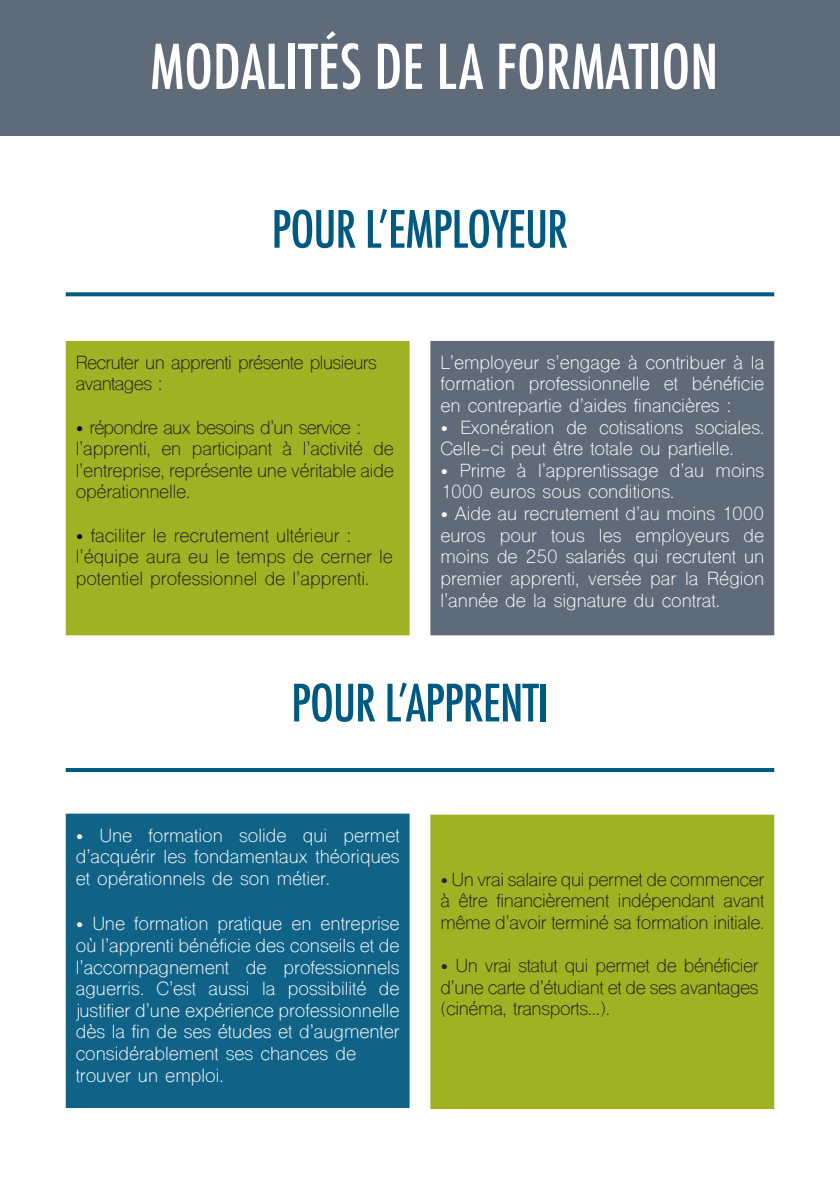
<style>
.page{position:relative;width:840px;height:1191px;background:#fff}
.page>*{position:absolute;margin:0;border:0;box-sizing:border-box;transform-origin:0 0}
.t1{font:500 condensed 60px "Futura";color:#fff}
.t2{font:500 condensed 50px "Futura";letter-spacing:-.02em;color:#005980}
.t3{font:18px/21.6px "Shree Dev 0714";color:#fff;text-align:justify}
.t4{font:18px/21.6px "Shree Dev 0714";letter-spacing:-.015em;color:#231f20;text-align:justify}
.t5{font:18px "Shree Dev 0714";letter-spacing:-.04em;color:#231f20}
.s1{color:#000}
</style>
<div class="page">
<svg style="left:66px;top:292px;width:707px;height:4px;background:#15668a"></svg>
<div style="left:0;top:0;width:839px;height:136px;background:#5f6b78"></div>
<div style="left:71px;top:346px;width:333px;height:284px;background:#9eb223"></div>
<div style="left:66px;top:341px;width:343px;height:294px;border:10px solid #9eb223"></div>
<div style="left:435px;top:346px;width:333px;height:284px;background:#5f6b78"></div>
<div style="left:430px;top:341px;width:343px;height:294px;border:10px solid #556270"></div>
<div style="left:435px;top:819px;width:333px;height:285px;background:#9eb223"></div>
<div style="left:430px;top:814px;width:343px;height:295px;border:10px solid #9eb223"></div>
<div style="left:71px;top:818px;width:333px;height:285px;background:#106387"></div>
<div style="left:66px;top:813px;width:343px;height:295px;border:10px solid #005980"></div>
<hr style="left:66px;top:768px;width:707px;height:4px;background:#005980">
<p class="t1" style="left:150px;top:28px;width:569px">MODALITÉS DE LA FORMATION</p>
<p class="t2" style="left:271px;top:197px;width:298px">POUR L’EMPLOYEUR</p>
<p class="t4" style="left:76px;top:354px;width:302px">Recruter un apprenti présente plusieurs avantages :</p>
<p class="t5" style="left:76px;top:416px;width:286px"><span class="s1">•</span> répondre aux besoins d’un service :</p>
<p class="t4" style="left:76px;top:440px;width:319px">l’apprenti, en participant à l’activité de l’entreprise, représente une véritable aide opérationnelle.</p>
<p class="t4" style="left:76px;top:526px;width:318px;text-align:left"><span class="s1">•</span> faciliter le recrutement ultérieur : l’équipe aura eu le temps de cerner le potentiel professionnel de l’apprenti.</p>
<p class="t3" style="left:440px;top:354px;width:325px">L’employeur s’engage à contribuer à la formation professionnelle et bénéficie en contrepartie d’aides financières :</p>
<p class="t3" style="left:440px;top:418px;width:325px">• Exonération de cotisations sociales.<br>Celle-ci peut être totale ou partielle.</p>
<p class="t3" style="left:440px;top:462px;width:325px">• Prime à l’apprentissage d’au moins<br>1000 euros sous conditions.</p>
<p class="t3" style="left:440px;top:505px;width:325px">• Aide au recrutement d’au moins 1000 euros pour tous les employeurs de moins de 250 salariés qui recrutent un premier apprenti, versée par la Région l’année de la signature du contrat.</p>
<p class="t2" style="left:291px;top:671px;width:259px">POUR L’APPRENTI</p>
<p class="t3" style="left:76px;top:826px;width:325px">• Une formation solide qui permet d’acquérir les fondamentaux théoriques et opérationnels de son métier.</p>
<p class="t3" style="left:76px;top:915px;width:325px;text-align:left">• Une formation pratique en entreprise où l’apprenti bénéficie des conseils et de l’accompagnement de professionnels aguerris. C’est aussi la possibilité de justifier d’une expérience professionnelle dès la fin de ses études et d’augmenter considérablement ses chances de trouver un emploi.</p>
<p class="t4" style="left:440px;top:870px;width:325px">• Un vrai salaire qui permet de commencer à être financièrement indépendant avant même d’avoir terminé sa formation initiale.</p>
<p class="t4" style="left:440px;top:957px;width:319px">• Un vrai statut qui permet de bénéficier d’une carte d’étudiant et de ses avantages (cinéma, transports…).</p>
</div>
